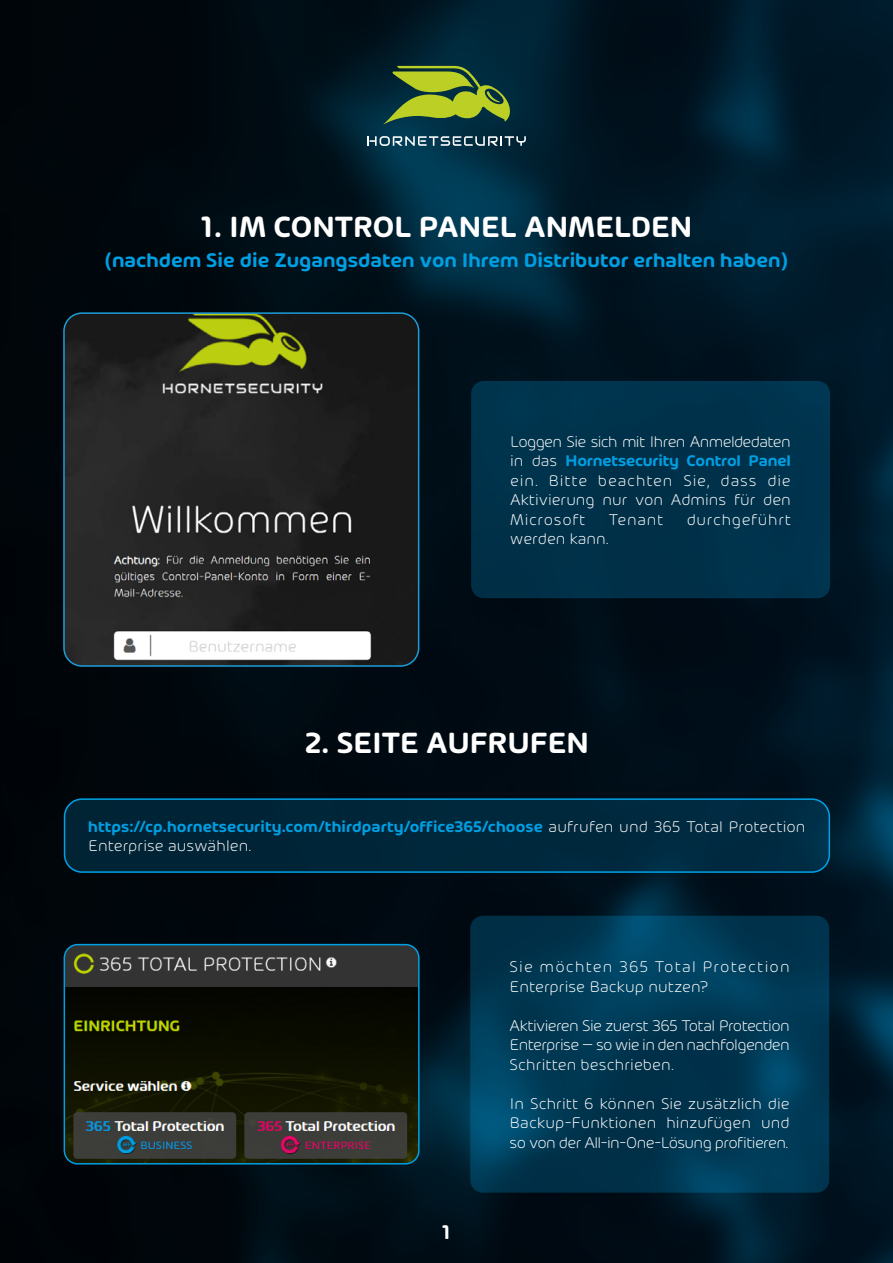
<style>
.page{position:relative;width:893px;height:1263px;background:#fff}
.page>*{position:absolute;margin:0;border:0;box-sizing:border-box;transform-origin:0 0}
.t1{font:600 31.2px "Hornet";color:#fff}
.t2{font:600 21px "Hornet";color:#009fe3}
.t3{font:600 21px "Hornet";color:#fff}
.t4{font:300 16.5px/19.5px "Hornet";color:#fff;text-align:justify}
.t5{font:600 16.5px/19.5px "Hornet";letter-spacing:.005em;color:#009fe3}
.t6{font:300 16.5px/19.5px "Hornet";letter-spacing:.055em;color:#fff}
.t7{font:300 16.5px "Hornet";letter-spacing:.04em;color:#fff}
.s1{font-weight:600;color:#009fe3}
.s2{font-weight:300;color:#fff}
</style>
<div class="page">
<img style="left:0;top:0;width:893px;height:1263px">
<div style="left:64px;top:798px;width:766px;height:75px;background:#00283c;border-radius:18px"></div>
<div style="left:64px;top:798px;width:766px;height:75px;border:2px solid #009fe3;border-radius:18px"></div>
<svg style="left:367px;top:136px;width:159px;height:10px;background:#587785"></svg>
<svg style="left:383px;top:66px;width:130px;height:59px;background:#597932"></svg>
<div style="left:471px;top:381px;width:359px;height:217px;background:#00314b;border-radius:13px"></div>
<svg style="left:470px;top:916px;width:359px;height:277px;background:#003955"></svg>
<img style="left:64px;top:313px;width:355px;height:353px">
<div style="left:63px;top:312px;width:356px;height:355px;border:2px solid #1d9dd8;border-radius:18px"></div>
<img style="left:64px;top:944px;width:355px;height:220px">
<div style="left:64px;top:944px;width:356px;height:220px;border:2px solid #009fe3;border-radius:13px"></div>
<h1 class="t1" style="left:201px;top:204px;width:493px">1. IM CONTROL PANEL ANMELDEN</h1>
<p class="t2" style="left:104px;top:245px;width:686px">(nachdem Sie die Zugangsdaten von Ihrem Distributor erhalten haben)</p>
<p class="t4" style="left:510px;top:430px;width:282px">Loggen Sie sich mit Ihren Anmeldedaten in das <span class="s1">Hornetsecurity Control Panel </span>ein. Bitte beachten Sie, dass die Aktivierung nur von Admins für den Microsoft</p>
<p class="t4" style="left:609px;top:508px;width:56px">Tenant</p>
<p class="t7" style="left:687px;top:508px;width:106px">durchgeführt</p>
<p class="t4" style="left:510px;top:528px;width:100px">werden kann.</p>
<h1 class="t1" style="left:305px;top:721px;width:285px">2. SEITE AUFRUFEN</h1>
<p class="t5" style="left:88px;top:815px;width:719px">https://cp.hornetsecurity.com/thirdparty/office365/choose <span class="s2">aufrufen und 365 Total Protection<br>Enterprise auswählen.</span></p>
<p class="t3" style="left:442px;top:1217px;width:11px">1</p>
<p class="t6" style="left:510px;top:956px;width:282px">Sie möchten 365 Total Protection<br>Enterprise Backup nutzen?</p>
<p class="t4" style="left:510px;top:1014px;width:282px">Aktivieren Sie zuerst 365 Total Protection Enterprise – so wie in den nachfolgenden Schritten beschrieben.</p>
<p class="t4" style="left:510px;top:1092px;width:282px">In Schritt 6 können Sie zusätzlich die Backup-Funktionen hinzufügen und so von der All-in-One-Lösung profitieren.</p>
</div>
